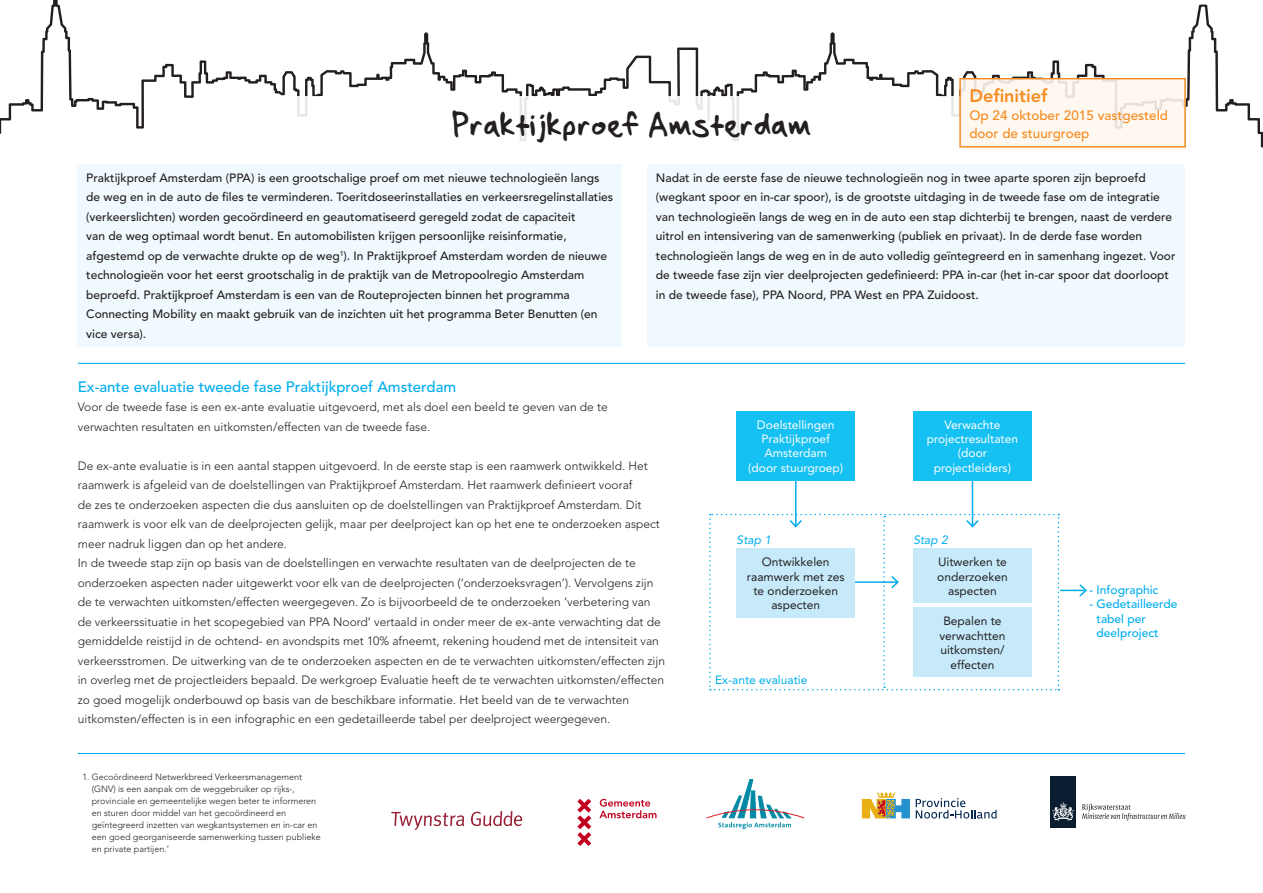
<style>
.page{position:relative;width:1263px;height:893px;background:#fff}
.page>*{position:absolute;margin:0;border:0;box-sizing:border-box;transform-origin:0 0}
.t1{font:30px "Seans Other Hand";color:#231f20}
.t2{font:800 18px "Avenir LT Std";color:#f68b1f}
.t3{font:500 15px "Avenir LT Std";color:#00aeef}
.t4{font:500 13.5px/18px "Avenir LT Std";color:#f68b1f}
.t5{font:300 12px/19.5px "Avenir LT Std";color:#231f20}
.t6{font:500 12px/19.5px "Avenir LT Std";color:#231f20}
.t7{font:12px/14.4px "Avenir LT Std";color:#231f20;text-align:center}
.t8{font:12px/14.4px "Avenir LT Std";color:#fff;text-align:center}
.t9{font:500 12px/14.4px "Avenir LT Std";color:#00aeef}
.t10{font:12px "Avenir LT Std";color:#00aeef}
.t11{font:italic 12px "Avenir LT Std";color:#00aeef}
.t12{font:300 9px/12px "Avenir LT Std";color:#231f20}
</style>
<div class="page">
<svg style="left:0;top:0;width:710px;height:134px"></svg>
<svg style="left:710px;top:5px;width:553px;height:143px"></svg>
<div style="left:208px;top:96px;width:846px;height:56px;background:#fff"></div>
<div style="left:78px;top:164px;width:544px;height:182px;background:#f0f9fd"></div>
<div style="left:647px;top:164px;width:538px;height:182px;background:#f0f9fd"></div>
<svg style="left:391px;top:812px;width:73px;height:18px"></svg>
<svg style="left:471px;top:811px;width:51px;height:15px"></svg>
<svg style="left:599px;top:799px;width:57px;height:19px"></svg>
<svg style="left:577px;top:799px;width:14px;height:47px"></svg>
<svg style="left:862px;top:792px;width:48px;height:26px"></svg>
<svg style="left:916px;top:798px;width:80px;height:20px"></svg>
<div style="left:1050px;top:776px;width:26px;height:52px;background:#0a1c30"></div>
<svg style="left:1052px;top:802px;width:22px;height:19px"></svg>
<svg style="left:1082px;top:804px;width:103px;height:17px"></svg>
<svg style="left:706px;top:780px;width:98px;height:49px"></svg>
<hr style="left:78px;top:363px;width:1107px;height:1px;background:#00aeef">
<hr style="left:78px;top:753px;width:1107px;height:1px;background:#00aeef">
<hr style="left:795px;top:471px;width:1px;height:55px;background:#00aeef">
<hr style="left:972px;top:471px;width:1px;height:55px;background:#00aeef">
<svg style="left:709px;top:514px;width:378px;height:176px"></svg>
<div style="left:737px;top:411px;width:118px;height:69px;background:#15c0f2"></div>
<div style="left:913px;top:411px;width:118px;height:69px;background:#15c0f2"></div>
<div style="left:960px;top:79px;width:225px;height:68px;background:#fef8f0"></div>
<div style="left:959px;top:78px;width:227px;height:70px;border:2px solid #f68b1f"></div>
<h2 class="t2" style="left:969px;top:85px;width:80px">Definitief</h2>
<p class="t4" style="left:969px;top:106px;width:200px">Op 24 oktober 2015 vastgesteld door de stuurgroep</p>
<h1 class="t1" style="left:452px;top:103px;width:361px">Praktijkproef Amsterdam</h1>
<p class="t6" style="left:86px;top:168px;width:528px">Praktijkproef Amsterdam (PPA) is een grootschalige proef om met nieuwe technologieën langs de weg en in de auto de files te verminderen. Toeritdoseerinstallaties en verkeersregelinstallaties (verkeerslichten) worden gecoördineerd en geautomatiseerd geregeld zodat de capaciteit<br>van de weg optimaal wordt benut. En automobilisten krijgen persoonlijke reisinformatie, afgestemd op de verwachte drukte op de weg<sup>1</sup>). In Praktijkproef Amsterdam worden de nieuwe technologieën voor het eerst grootschalig in de praktijk van de Metropoolregio Amsterdam beproefd. Praktijkproef Amsterdam is een van de Routeprojecten binnen het programma Connecting Mobility en maakt gebruik van de inzichten uit het programma Beter Benutten (en vice versa).</p>
<p class="t6" style="left:656px;top:168px;width:521px">Nadat in de eerste fase de nieuwe technologieën nog in twee aparte sporen zijn beproefd (wegkant spoor en in-car spoor), is de grootste uitdaging in de tweede fase om de integratie van technologieën langs de weg en in de auto een stap dichterbij te brengen, naast de verdere uitrol en intensivering van de samenwerking (publiek en privaat). In de derde fase worden technologieën langs de weg en in de auto volledig geïntegreerd en in samenhang ingezet. Voor de tweede fase zijn vier deelprojecten gedefinieerd: PPA in-car (het in-car spoor dat doorloopt in de tweede fase), PPA Noord, PPA West en PPA Zuidoost.</p>
<p class="t3" style="left:78px;top:378px;width:380px">Ex-ante evaluatie tweede fase Praktijkproef Amsterdam</p>
<p class="t5" style="left:78px;top:397px;width:531px">Voor de tweede fase is een ex-ante evaluatie uitgevoerd, met als doel een beeld te geven van de te verwachten resultaten en uitkomsten/effecten van de tweede fase.</p>
<p class="t5" style="left:78px;top:456px;width:589px">De ex-ante evaluatie is in een aantal stappen uitgevoerd. In de eerste stap is een raamwerk ontwikkeld. Het raamwerk is afgeleid van de doelstellingen van Praktijkproef Amsterdam. Het raamwerk definieert vooraf<br>de zes te onderzoeken aspecten die dus aansluiten op de doelstellingen van Praktijkproef Amsterdam. Dit raamwerk is voor elk van de deelprojecten gelijk, maar per deelproject kan op het ene te onderzoeken aspect meer nadruk liggen dan op het andere.<br>In de tweede stap zijn op basis van de doelstellingen en verwachte resultaten van de deelprojecten de te onderzoeken aspecten nader uitgewerkt voor elk van de deelprojecten (‘onderzoeksvragen’). Vervolgens zijn de te verwachten uitkomsten/effecten weergegeven. Zo is bijvoorbeeld de te onderzoeken ‘verbetering van de verkeerssituatie in het scopegebied van PPA Noord’ vertaald in onder meer de ex-ante verwachting dat de gemiddelde reistijd in de ochtend- en avondspits met 10% afneemt, rekening houdend met de intensiteit van verkeersstromen. De uitwerking van de te onderzoeken aspecten en de te verwachten uitkomsten/effecten zijn in overleg met de projectleiders bepaald. De werkgroep Evaluatie heeft de te verwachten uitkomsten/effecten zo goed mogelijk onderbouwd op basis van de beschikbare informatie. Het beeld van de te verwachten uitkomsten/effecten is in een infographic en een gedetailleerde tabel per deelproject weergegeven.</p>
<p class="t12" style="left:92px;top:771px;width:231px;text-indent:-9px">1. Gecoördineerd Netwerkbreed Verkeersmanagement (GNV) is een aanpak om de weggebruiker op rijks-, provinciale en gemeentelijke wegen beter te informeren en sturen door middel van het gecoördineerd en geïntegreerd inzetten van wegkantsystemen en in-car en een goed georganiseerde samenwerking tussen publieke en private partijen.’</p>
<p class="t8" style="left:748px;top:417px;width:96px">Doelstellingen<br>Praktijkproef<br>Amsterdam<br>(door stuurgroep)</p>
<p class="t8" style="left:927px;top:417px;width:93px">Verwachte projectresultaten (door projectleiders)</p>
<p class="t11" style="left:737px;top:533px;width:36px">Stap 1</p>
<p class="t11" style="left:913px;top:533px;width:36px">Stap 2</p>
<p class="t7" style="left:747px;top:555px;width:99px">Ontwikkelen raamwerk met zes te onderzoeken aspecten</p>
<p class="t7" style="left:937px;top:555px;width:72px">Uitwerken te onderzoeken aspecten</p>
<p class="t10" style="left:715px;top:673px;width:94px">Ex-ante evaluatie</p>
<p class="t7" style="left:939px;top:614px;width:68px">Bepalen te verwachtten uitkomsten/ effecten</p>
<p class="t9" style="left:1089px;top:583px;width:70px">- Infographic</p>
<p class="t9" style="left:1096px;top:597px;width:82px;text-indent:-7px">- Gedetailleerde tabel per deelproject</p>
</div>
